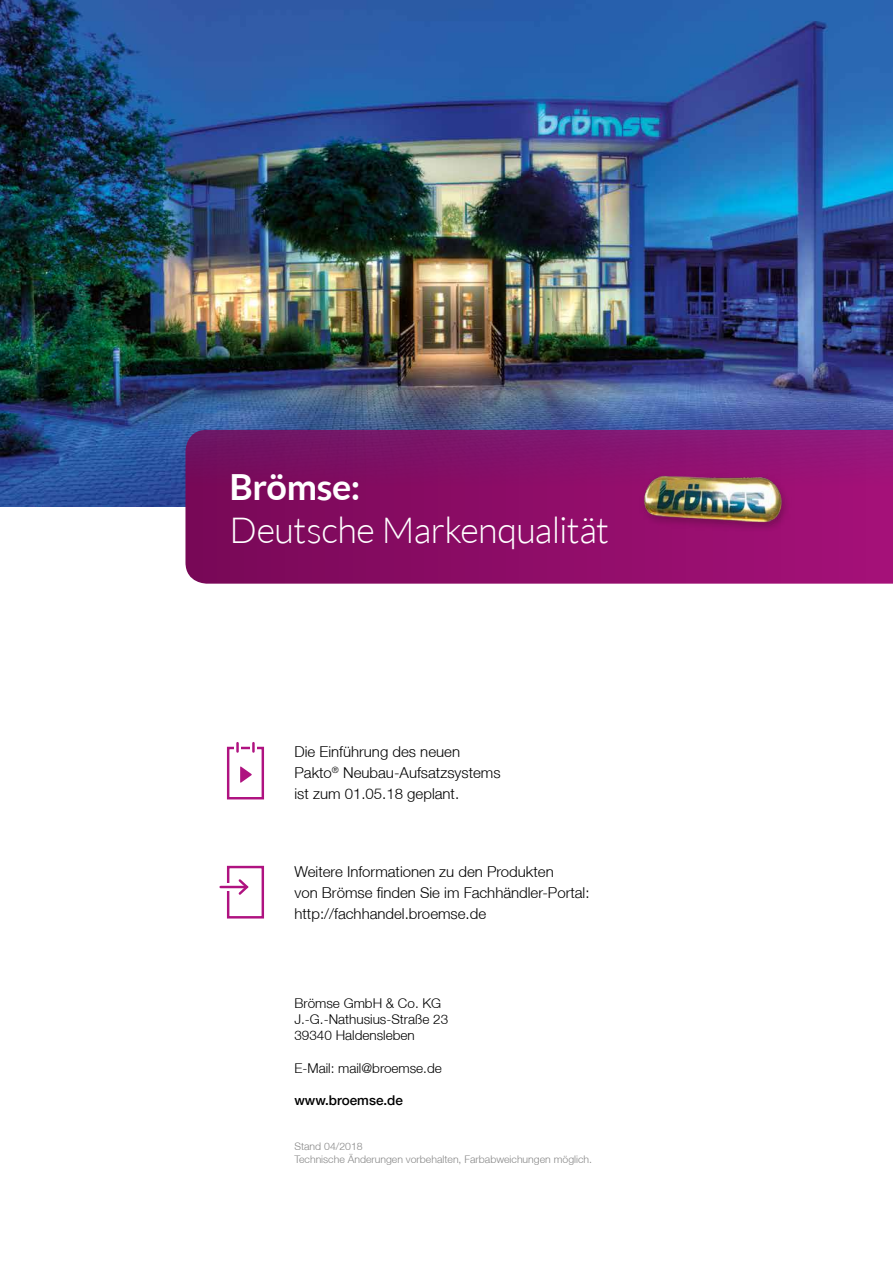
<style>
.page{position:relative;width:893px;height:1263px;background:#fff}
.page>*{position:absolute;margin:0;border:0;box-sizing:border-box;transform-origin:0 0}
.t1{font:300 36px "Lato";letter-spacing:-.015em;color:#fff}
.t2{font:700 36px "Lato";letter-spacing:-.01em;color:#fff}
.t3{font:300 15px/21px "Helvetica Neue LT";color:#000}
.t4{font:300 13.5px/16.2px "Helvetica Neue LT";color:#000}
.t5{font:500 13.5px "Helvetica Neue LT";color:#000}
.t6{font:300 10.5px/12.6px "Helvetica Neue LT";color:#878787}
</style>
<div class="page">
<img style="left:0;top:0;width:893px;height:507px">
<svg style="left:185px;top:430px;width:708px;height:154px;background:#890f68"></svg>
<img style="left:633px;top:452px;width:182px;height:93px">
<div style="left:227px;top:866px;width:37px;height:52px;border:2px solid #af1280"></div>
<svg style="left:224px;top:883px;width:11px;height:7px"></svg>
<hr style="left:221px;top:886px;width:26px;height:2px;background:#af1280">
<svg style="left:236px;top:879px;width:13px;height:16px"></svg>
<div style="left:227px;top:747px;width:37px;height:52px;border:2px solid #af1280"></div>
<div style="left:234px;top:743px;width:7px;height:7px;background:#fff"></div>
<div style="left:250px;top:743px;width:7px;height:7px;background:#fff"></div>
<svg style="left:236px;top:743px;width:3px;height:8px"></svg>
<svg style="left:252px;top:743px;width:3px;height:8px"></svg>
<svg style="left:240px;top:766px;width:12px;height:17px"></svg>
<h1 class="t2" style="left:229px;top:466px;width:132px">Brömse:</h1>
<h1 class="t1" style="left:229px;top:511px;width:381px">Deutsche Markenqualität</h1>
<p class="t3" style="left:294px;top:741px;width:208px">Die Einführung des neuen<br>Pakto<sup>®</sup> Neubau-Aufsatzsystems ist zum 01.05.18 geplant.</p>
<p class="t3" style="left:294px;top:860px;width:297px">Weitere Informationen zu den Produkten<br>von Brömse finden Sie im Fachhändler-Portal: http://fachhandel.broemse.de</p>
<p class="t4" style="left:294px;top:995px;width:155px">Brömse GmbH &amp; Co. KG<br>J.-G.-Nathusius-Straße 23<br>39340 Haldensleben</p>
<p class="t4" style="left:294px;top:1059px;width:149px">E-Mail: mail@broemse.de</p>
<p class="t5" style="left:294px;top:1092px;width:110px">www.broemse.de</p>
<p class="t6" style="left:294px;top:1140px;width:299px">Stand 04/2018<br>Technische Änderungen vorbehalten, Farbabweichungen möglich.</p>
</div>
